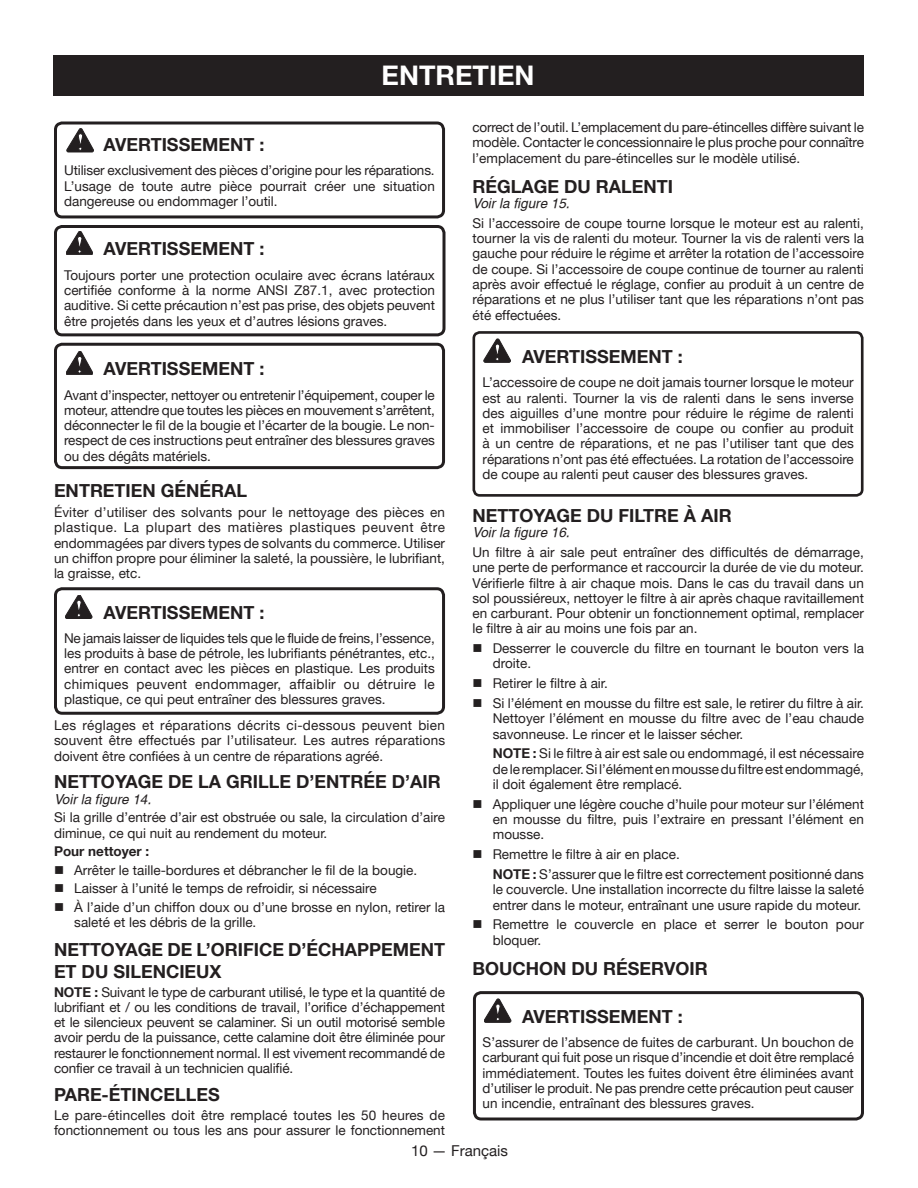
<style>
.page{position:relative;width:918px;height:1188px;background:#fff}
.page>*{position:absolute;margin:0;border:0;box-sizing:border-box;transform-origin:0 0}
.t1{font:700 27px "Helvetica 55 Roman";color:#fff}
.t2{font:700 18px/21.6px "Helvetica 55 Roman";color:#231f20}
.t3{font:15px "Helvetica 55 Roman";color:#231f20}
.t4{font:13.5px/15.3px "Helvetica 55 Roman";color:#231f20;text-align:justify}
.t5{font:italic 13.5px "Helvetica";color:#231f20}
.t6{font:700 13.5px "Helvetica 55 Roman";color:#231f20}
.s1{font-weight:700}
</style>
<div class="page">
<div style="left:54px;top:55px;width:810px;height:41px;background:#231f20"></div>
<div style="left:54px;top:225px;width:392px;height:111px;border:3px solid #231f20;border-radius:7px"></div>
<div style="left:54px;top:122px;width:391px;height:96px;border:3px solid #231f20;border-radius:7px"></div>
<div style="left:54px;top:343px;width:391px;height:126px;border:3px solid #231f20;border-radius:7px"></div>
<div style="left:54px;top:587px;width:391px;height:128px;border:3px solid #231f20;border-radius:7px"></div>
<svg style="left:67px;top:129px;width:27px;height:23px"></svg>
<svg style="left:66px;top:231px;width:27px;height:24px"></svg>
<svg style="left:66px;top:351px;width:27px;height:24px"></svg>
<svg style="left:65px;top:595px;width:27px;height:24px"></svg>
<div style="left:472px;top:331px;width:392px;height:166px;border:3px solid #231f20;border-radius:6px"></div>
<svg style="left:484px;top:339px;width:27px;height:23px"></svg>
<div style="left:473px;top:991px;width:391px;height:129px;border:3px solid #231f20;border-radius:7px"></div>
<svg style="left:484px;top:999px;width:27px;height:23px"></svg>
<h1 class="t1" style="left:382px;top:59px;width:154px">ENTRETIEN</h1>
<p class="t4" style="left:472px;top:119px;width:393px">correct de l’outil. L’emplacement du pare-étincelles diffère suivant le modèle. Contacter le concessionnaire le plus proche pour connaître l’emplacement du pare-étincelles sur le modèle utilisé.</p>
<h2 class="t2" style="left:472px;top:175px;width:26px">Réglage</h2>
<h2 class="t2" style="left:564px;top:175px;width:44px">du ralenti</h2>
<p class="t5" style="left:472px;top:195px;width:99px">Voir la figure 15.</p>
<p class="t4" style="left:472px;top:215px;width:393px">Si l’accessoire de coupe tourne lorsque le moteur est au ralenti, tourner la vis de ralenti du moteur. Tourner la vis de ralenti vers la gauche pour réduire le régime et arrêter la rotation de l’accessoire de coupe. Si l’accessoire de coupe continue de tourner au ralenti après avoir effectué le réglage, confier au produit à un centre de réparations et ne plus l’utiliser tant que les réparations n’ont pas été effectuées.</p>
<h2 class="t2" style="left:522px;top:345px;width:162px">AVERTISSEMENT :</h2>
<p class="t4" style="left:483px;top:375px;width:373px">l’accessoire de coupe ne doit jamais tourner lorsque le moteur est au ralenti. Tourner la vis de ralenti dans le sens inverse des aiguilles d’une montre pour réduire le régime de ralenti et immobiliser l’accessoire de coupe ou confier au produit à un centre de réparations, et ne pas l’utiliser tant que des réparations n’ont pas été effectuées. La rotation de l’accessoire de coupe au ralenti peut causer des blessures graves.</p>
<h2 class="t2" style="left:472px;top:504px;width:261px">NETTOYAGE DU FILTRE À AIR</h2>
<p class="t5" style="left:472px;top:525px;width:99px">Voir la figure 16.</p>
<p class="t4" style="left:472px;top:544px;width:393px">Un filtre à air sale peut entraîner des difficultés de démarrage, une perte de performance et raccourcir la durée de vie du moteur.<br>Vérifierle filtre à air chaque mois. Dans le cas du travail dans un sol poussiéreux, nettoyer le filtre à air après chaque ravitaillement en carburant. Pour obtenir un fonctionnement optimal, remplacer le filtre à air au moins une fois par an.</p>
<p class="t4" style="left:493px;top:641px;width:373px;text-indent:-20px">■ Desserrer le couvercle du filtre en tournant le bouton vers la droite.</p>
<p class="t4" style="left:472px;top:676px;width:137px">■ Retirer le filtre à air.</p>
<p class="t4" style="left:493px;top:695px;width:373px;text-indent:-20px">■ Si l’élément en mousse du filtre est sale, le retirer du filtre à air.<br>Nettoyer l’élément en mousse du filtre avec de l’eau chaude savonneuse. Le rincer et le laisser sécher.</p>
<p class="t4" style="left:493px;top:746px;width:373px"><span class="s1">NOTE :</span> Si le filtre à air est sale ou endommagé, il est nécessaire de le remplacer. Si l’élément en mousse du filtre est endommagé, il doit également être remplacé.</p>
<p class="t4" style="left:493px;top:796px;width:373px;text-indent:-20px">■ Appliquer une légère couche d’huile pour moteur sur l’élément en mousse du filtre, puis l’extraire en pressant l’élément en mousse.</p>
<p class="t4" style="left:493px;top:844px;width:373px;line-height:19.8px;text-indent:-20px">■ Remettre le filtre à air en place.<br><span class="s1">NOTE :</span> S’assurer que le filtre est correctement positionné dans</p>
<p class="t4" style="left:493px;top:882px;width:373px">le couvercle. Une installation incorrecte du filtre laisse la saleté entrer dans le moteur, entraînant une usure rapide du moteur.</p>
<p class="t4" style="left:493px;top:917px;width:373px;text-indent:-20px">■ Remettre le couvercle en place et serrer le bouton pour bloquer.</p>
<h2 class="t2" style="left:472px;top:957px;width:237px">BOUCHON DU RÉSERVOIR</h2>
<h2 class="t2" style="left:522px;top:1005px;width:162px">AVERTISSEMENT :</h2>
<p class="t4" style="left:483px;top:1034px;width:373px">S’assurer de l’absence de fuites de carburant. Un bouchon de carburant qui fuit pose un risque d’incendie et doit être remplacé immédiatement. Toutes les fuites doivent être éliminées avant d’utiliser le produit. Ne pas prendre cette précaution peut causer un incendie, entraînant des blessures graves.</p>
<h2 class="t2" style="left:104px;top:133px;width:162px">AVERTISSEMENT :</h2>
<p class="t4" style="left:64px;top:163px;width:372px">Utiliser exclusivement des pièces d’origine pour les réparations.<br>L’usage de toute autre pièce pourrait créer une situation dangereuse ou endommager l’outil.</p>
<h2 class="t2" style="left:104px;top:238px;width:162px">AVERTISSEMENT :</h2>
<p class="t4" style="left:64px;top:267px;width:372px">Toujours porter une protection oculaire avec écrans latéraux certifiée conforme à la norme ANSI Z87.1, avec protection auditive. Si cette précaution n’est pas prise, des objets peuvent être projetés dans les yeux et d’autres lésions graves.</p>
<h2 class="t2" style="left:104px;top:358px;width:162px">AVERTISSEMENT :</h2>
<p class="t4" style="left:64px;top:387px;width:372px">Avant d’inspecter, nettoyer ou entretenir l’équipement, couper le moteur, attendre que toutes les pièces en mouvement s’arrêtent, déconnecter le fil de la bougie et l’écarter de la bougie. Le non&shy;respect de ces instructions peut entraîner des blessures graves ou des dégâts matériels.</p>
<h2 class="t2" style="left:54px;top:479px;width:195px">ENTRETIEN GÉNÉRAL</h2>
<p class="t4" style="left:54px;top:504px;width:393px">Éviter d’utiliser des solvants pour le nettoyage des pièces en plastique. La plupart des matières plastiques peuvent être endommagées par divers types de solvants du commerce. Utiliser un chiffon propre pour éliminer la saleté, la poussière, le lubrifiant, la graisse, etc.</p>
<h2 class="t2" style="left:104px;top:601px;width:162px">AVERTISSEMENT :</h2>
<p class="t4" style="left:64px;top:630px;width:372px">Ne jamais laisser de liquides tels que le fluide de freins, l’essence, les produits à base de pétrole, les lubrifiants pénétrantes, etc., entrer en contact avec les pièces en plastique. Les produits chimiques peuvent endommager, affaiblir ou détruire le plastique, ce qui peut entraîner des blessures graves.</p>
<p class="t4" style="left:54px;top:718px;width:393px">Les réglages et réparations décrits ci-dessous peuvent bien souvent être effectués par l’utilisateur. Les autres réparations doivent être confiées à un centre de réparations agréé.</p>
<h2 class="t2" style="left:54px;top:771px;width:388px">NETTOYAGE DE LA GRILLE D’ENTRÉE D’AIR</h2>
<p class="t5" style="left:54px;top:791px;width:99px">Voir la figure 14.</p>
<p class="t4" style="left:54px;top:810px;width:393px">Si la grille d’entrée d’air est obstruée ou sale, la circulation d’aire diminue, ce qui nuit au rendement du moteur.</p>
<p class="t6" style="left:54px;top:843px;width:97px">Pour nettoyer :</p>
<p class="t4" style="left:54px;top:862px;width:365px">■ Arrêter le taille-bordures et débrancher le fil de la bougie.</p>
<p class="t4" style="left:54px;top:881px;width:324px">■ Laisser à l’unité le temps de refroidir, si nécessaire</p>
<p class="t4" style="left:74px;top:899px;width:372px;text-indent:-20px">■ À l’aide d’un chiffon doux ou d’une brosse en nylon, retirer la saleté et les débris de la grille.</p>
<h2 class="t2" style="left:54px;top:939px;width:393px">NETTOYAGE DE L’ORIFICE D’ÉCHAPPEMENT<br>ET DU SILENCIEUX</h2>
<p class="t4" style="left:54px;top:984px;width:393px"><span class="s1">NOTE :</span> Suivant le type de carburant utilisé, le type et la quantité de lubrifiant et / ou les conditions de travail, l’orifice d’échappement et le silencieux peuvent se calaminer. Si un outil motorisé semble avoir perdu de la puissance, cette calamine doit être éliminée pour restaurer le fonctionnement normal. Il est vivement recommandé de confier ce travail à un technicien qualifié.</p>
<h2 class="t2" style="left:54px;top:1084px;width:167px">PARE-ÉTINCELLES</h2>
<p class="t4" style="left:54px;top:1107px;width:393px">Le pare-étincelles doit être remplacé toutes les 50 heures de fonctionnement ou tous les ans pour assurer le fonctionnement</p>
<p class="t3" style="left:411px;top:1142px;width:98px">10 — Français</p>
</div>
